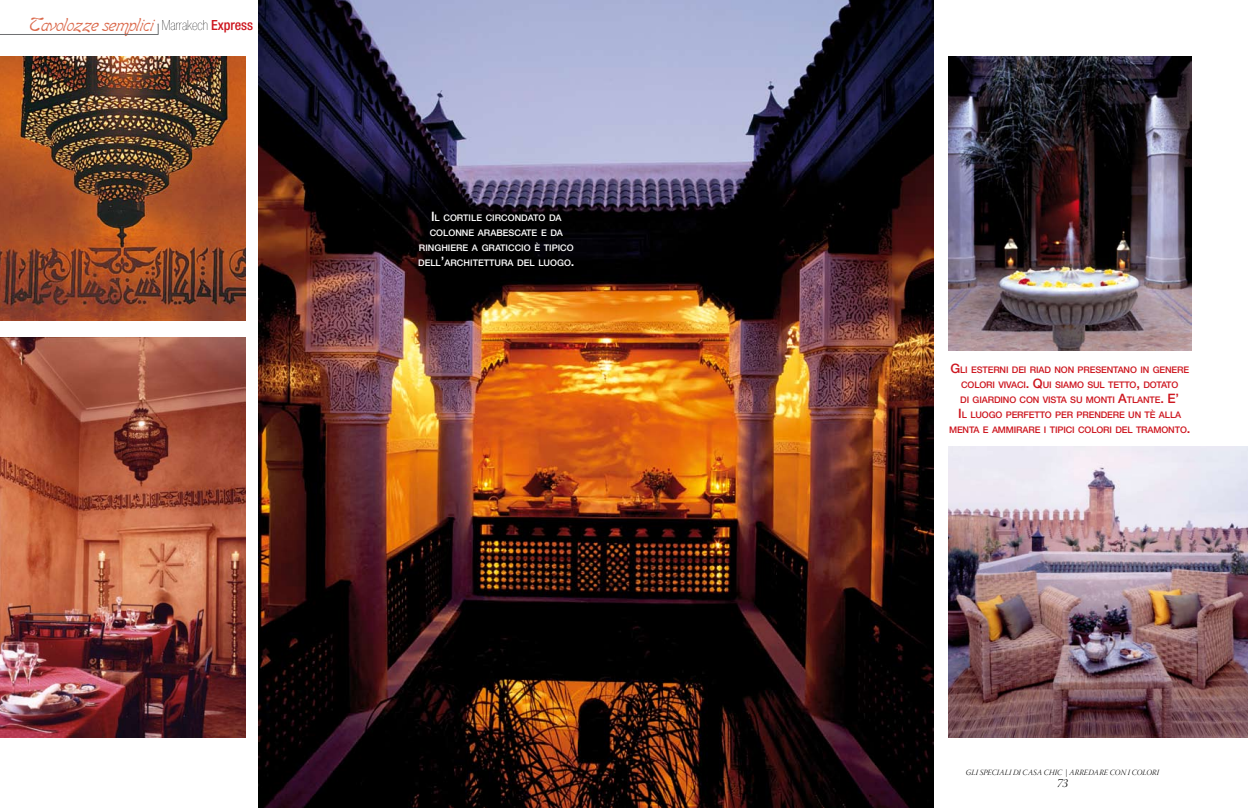
<style>
.page{position:relative;width:1248px;height:808px;background:#fff}
.page>*{position:absolute;margin:0;border:0;box-sizing:border-box;transform-origin:0 0}
.t1{font:italic 22px "Boomerang";color:#db6a4c}
.t2{font:12px "Warnock Pro Light It Disp";color:#000}
.t3{font:500 9.1px/15px "Helvetica Neue";letter-spacing:-.015em;color:#cd151e;text-align:center}
.t4{font:500 9.1px/15px "Helvetica Neue";color:#fff;text-align:center}
.t5{font:8px "Warnock Pro Light It Disp";letter-spacing:.02em;color:#000}
.s1{font-family:"Helvetica Neue";font-weight:900;font-style:normal;font-stretch:condensed;font-size:14px;color:#000}
.s2{font-family:"Helvetica Neue";font-weight:500;font-style:normal;font-stretch:condensed;font-size:14px;color:#cd151e}
.s3{font-size:13px}
</style>
<div class="page">
<img style="left:0;top:337px;width:245px;height:400px">
<img style="left:258px;top:0;width:675px;height:808px">
<img style="left:948px;top:57px;width:243px;height:294px">
<img style="left:0;top:57px;width:245px;height:263px">
<img style="left:948px;top:447px;width:299px;height:290px">
<svg style="left:157px;top:23px;width:2px;height:12px"></svg>
<hr style="left:0;top:34px;width:158px;height:1px;background:#707173">
<h1 class="t1" style="left:30px;top:10px;width:225px">Tavolozze semplici <span class="s1">Marrakech</span> <span class="s2">Express</span></h1>
<p class="t4" style="left:418px;top:210px;width:158px"><span class="s3">I</span> L CORTILE CIRCONDATO DA<br>COLONNE ARABESCATE E DA<br>RINGHIERE A GRATICCIO È TIPICO<br>DELL<span class="s3">’</span>ARCHITETTURA DEL LUOGO<span class="s3">.</span></p>
<p class="t3" style="left:948px;top:362px;width:243px"><span class="s3">G</span>LI ESTERNI DEI RIAD NON PRESENTANO IN GENERE COLORI VIVACI<span class="s3">. Q</span>UI SIAMO SUL TETTO<span class="s3">,</span> DOTATO<br>DI GIARDINO CON VISTA SU MONTI <span class="s3">A</span>TLANTE<span class="s3">. E’<br>I</span> L LUOGO PERFETTO PER PRENDERE UN TÈ ALLA MENTA E AMMIRARE I TIPICI COLORI DEL TRAMONTO<span class="s3">.</span></p>
<p class="t5" style="left:965px;top:768px;width:195px">GLI SPECIALI DI CASA CHIC | ARREDARE CON I COLORI</p>
<h2 class="t2" style="left:1056px;top:777px;width:13px">73</h2>
</div>
